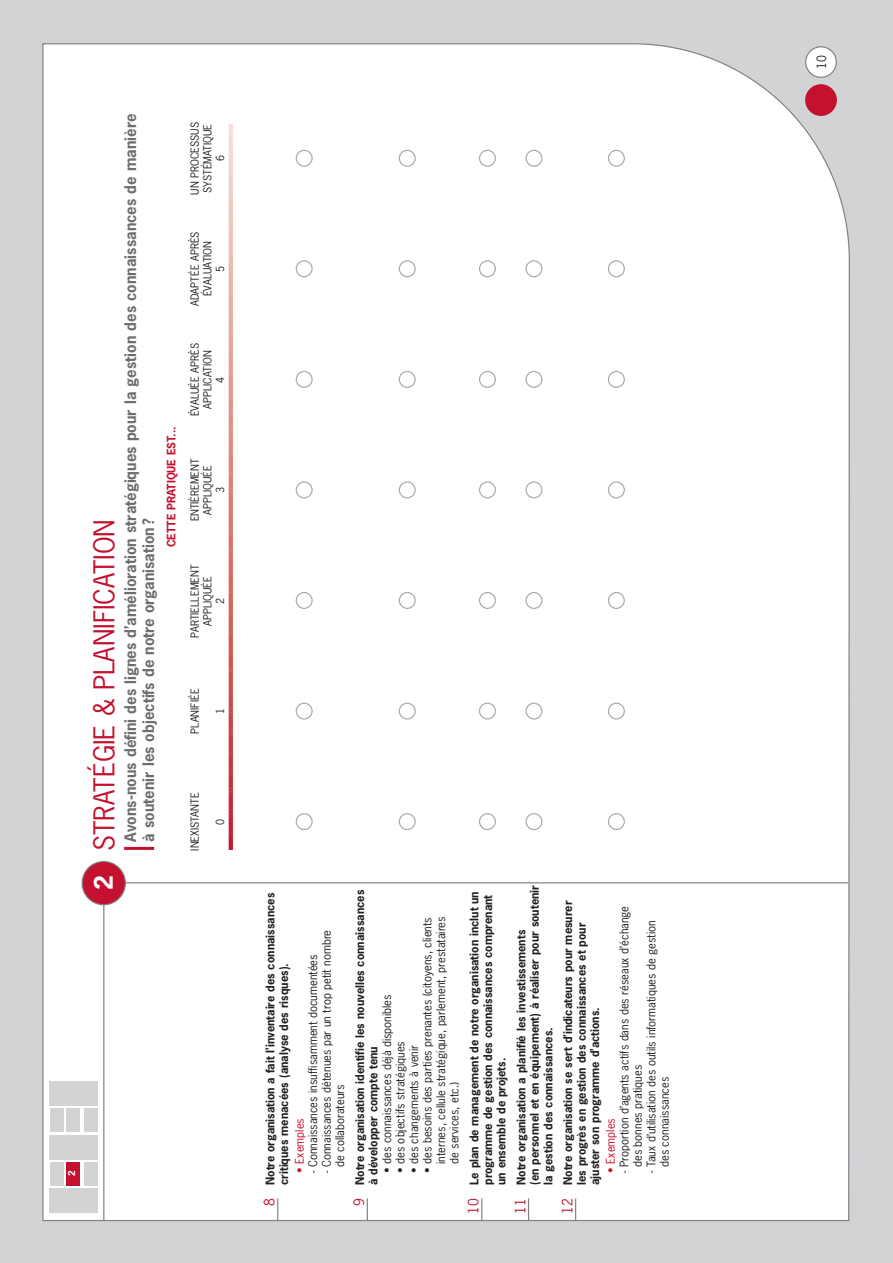
<style>
.page{position:relative;width:893px;height:1263px;background:#fff}
.page>*{position:absolute;margin:0;border:0;box-sizing:border-box;transform-origin:0 0}
.t1{font:27px "News Gothic";color:#c41130}
.t2{font:700 24px "News Gothic";color:#fff}
.t3{font:700 15px/18px "News Gothic";color:#6d6e70}
.t4{font:13.5px "News Gothic";color:#c41130}
.t5{font:12px "News Gothic";color:#231f20}
.t6{font:700 11.25px/13.5px "News Gothic";color:#231f20}
.t7{font:11.25px/13.5px "News Gothic";color:#231f20}
.t8{font:11.25px "News Gothic";color:#c41130}
.t9{font:700 10.95px "News Gothic";color:#c41130}
.t10{font:10.5px/12.6px "News Gothic";color:#231f20;text-align:center}
.t11{font:700 9px "News Gothic";color:#fff}
</style>
<div class="page">
<div style="left:0;top:1px;width:893px;height:1262px;background:#d1d3d4"></div>
<div style="left:42px;top:43px;width:808px;height:1178px;background:#fff"></div>
<svg style="left:296px;top:813px;width:17px;height:17px"></svg>
<svg style="left:296px;top:702px;width:17px;height:18px"></svg>
<svg style="left:296px;top:592px;width:17px;height:17px"></svg>
<svg style="left:296px;top:481px;width:17px;height:17px"></svg>
<svg style="left:296px;top:371px;width:17px;height:17px"></svg>
<svg style="left:296px;top:260px;width:17px;height:17px"></svg>
<svg style="left:296px;top:150px;width:17px;height:17px"></svg>
<svg style="left:399px;top:813px;width:17px;height:17px"></svg>
<svg style="left:399px;top:702px;width:17px;height:18px"></svg>
<svg style="left:399px;top:592px;width:17px;height:17px"></svg>
<svg style="left:399px;top:481px;width:17px;height:17px"></svg>
<svg style="left:399px;top:371px;width:17px;height:17px"></svg>
<svg style="left:399px;top:260px;width:17px;height:17px"></svg>
<svg style="left:399px;top:150px;width:17px;height:17px"></svg>
<svg style="left:479px;top:813px;width:17px;height:17px"></svg>
<svg style="left:479px;top:702px;width:17px;height:18px"></svg>
<svg style="left:479px;top:592px;width:17px;height:17px"></svg>
<svg style="left:479px;top:481px;width:17px;height:17px"></svg>
<svg style="left:479px;top:371px;width:17px;height:17px"></svg>
<svg style="left:479px;top:260px;width:17px;height:17px"></svg>
<svg style="left:479px;top:150px;width:17px;height:17px"></svg>
<svg style="left:525px;top:813px;width:17px;height:17px"></svg>
<svg style="left:525px;top:702px;width:17px;height:18px"></svg>
<svg style="left:525px;top:592px;width:17px;height:17px"></svg>
<svg style="left:525px;top:481px;width:17px;height:17px"></svg>
<svg style="left:525px;top:371px;width:17px;height:17px"></svg>
<svg style="left:525px;top:260px;width:17px;height:17px"></svg>
<svg style="left:525px;top:150px;width:17px;height:17px"></svg>
<svg style="left:608px;top:813px;width:17px;height:17px"></svg>
<svg style="left:608px;top:702px;width:17px;height:18px"></svg>
<svg style="left:608px;top:592px;width:17px;height:17px"></svg>
<svg style="left:608px;top:481px;width:17px;height:17px"></svg>
<svg style="left:608px;top:371px;width:17px;height:17px"></svg>
<svg style="left:608px;top:260px;width:17px;height:17px"></svg>
<svg style="left:608px;top:150px;width:17px;height:17px"></svg>
<div style="left:50px;top:1188px;width:48px;height:25px;background:#d1d3d4"></div>
<div style="left:50px;top:1135px;width:48px;height:24px;background:#d1d3d4"></div>
<div style="left:50px;top:1081px;width:48px;height:25px;background:#d1d3d4"></div>
<div style="left:50px;top:1162px;width:14px;height:23px;background:#d1d3d4"></div>
<div style="left:66px;top:1162px;width:14px;height:23px;background:#c41130"></div>
<div style="left:84px;top:1162px;width:14px;height:23px;background:#d1d3d4"></div>
<div style="left:50px;top:1108px;width:14px;height:24px;background:#d1d3d4"></div>
<div style="left:66px;top:1108px;width:14px;height:24px;background:#d1d3d4"></div>
<div style="left:84px;top:1108px;width:14px;height:24px;background:#d1d3d4"></div>
<svg style="left:229px;top:124px;width:4px;height:727px;background:#dd837d"></svg>
<svg style="left:805px;top:46px;width:32px;height:32px"></svg>
<div style="left:805px;top:84px;width:32px;height:32px;background:#c41130;border-radius:50%"></div>
<hr style="left:103px;top:893px;width:1px;height:328px;background:#808285">
<svg style="left:82px;top:861px;width:44px;height:44px;background:#ca4a61"></svg>
<svg style="left:277px;top:1198px;width:1px;height:23px"></svg>
<svg style="left:367px;top:1198px;width:1px;height:23px"></svg>
<svg style="left:481px;top:1198px;width:1px;height:23px"></svg>
<svg style="left:528px;top:1198px;width:1px;height:23px"></svg>
<svg style="left:575px;top:1198px;width:1px;height:23px"></svg>
<hr style="left:124px;top:847px;width:30px;height:3px;background:#c41130">
<hr style="left:125px;top:882px;width:724px;height:1px;background:#808285">
<h1 class="t1" style="left:94px;top:851px;width:333px;rotate:-90deg">STRATÉGIE &amp; PLANIFICATION</h1>
<h3 class="t3" style="left:123px;top:842px;width:729px;rotate:-90deg">Avons-nous défini des lignes d’amélioration stratégiques pour la gestion des connaissances de manière à soutenir les objectifs de notre organisation ?</h3>
<p class="t9" style="left:167px;top:547px;width:122px;rotate:-90deg">CETTE PRATIQUE EST...</p>
<h2 class="t2" style="left:94px;top:890px;width:16px;rotate:-90deg">2</h2>
<p class="t10" style="left:190px;top:195px;width:74px;rotate:-90deg">UN PROCESSUS<br>SYSTÉMATIQUE<br>6</p>
<p class="t10" style="left:190px;top:306px;width:76px;rotate:-90deg">ADAPTÉE APRÈS<br>ÉVALUATION<br>5</p>
<p class="t10" style="left:190px;top:416px;width:75px;rotate:-90deg">ÉVALUÉE APRÈS<br>APPLICATION<br>4</p>
<p class="t10" style="left:190px;top:521px;width:64px;rotate:-90deg">ENTIÈREMENT<br>APPLIQUÉE<br>3</p>
<p class="t10" style="left:190px;top:638px;width:75px;rotate:-90deg">PARTIELLEMENT<br>APPLIQUÉE<br>2</p>
<p class="t10" style="left:190px;top:734px;width:47px;rotate:-90deg">PLANIFIÉE</p>
<p class="t10" style="left:215px;top:714px;width:8px;rotate:-90deg">1</p>
<p class="t10" style="left:190px;top:850px;width:60px;rotate:-90deg">INEXISTANTE</p>
<p class="t10" style="left:215px;top:824px;width:8px;rotate:-90deg">0</p>
<p class="t11" style="left:68px;top:1176px;width:7px;rotate:-90deg">2</p>
<p class="t6" style="left:265px;top:1185px;width:294px;rotate:-90deg">Notre organisation a fait l’inventaire des connaissances critiques menacées (analyse des risques).</p>
<p class="t7" style="left:321px;top:1167px;width:239px;text-indent:-6px;rotate:-90deg">- Connaissances détenues par un trop petit nombre de collaborateurs</p>
<p class="t7" style="left:307px;top:1173px;width:220px;rotate:-90deg">- Connaissances insuffisamment documentées</p>
<p class="t8" style="left:295px;top:1173px;width:56px;rotate:-90deg">• Exemples</p>
<p class="t6" style="left:354px;top:1185px;width:297px;rotate:-90deg">Notre organisation identifie les nouvelles connaissances à développer compte tenu</p>
<p class="t7" style="left:422px;top:1164px;width:249px;text-align:justify;text-indent:-9px;rotate:-90deg">• des besoins des parties prenantes (citoyens, clients internes, cellule stratégique, parlement, prestataires de services, etc.)</p>
<p class="t7" style="left:381px;top:1173px;width:180px;rotate:-90deg">• des connaissances déjà disponibles</p>
<p class="t7" style="left:395px;top:1173px;width:133px;rotate:-90deg">• des objectifs stratégiques</p>
<p class="t7" style="left:408px;top:1173px;width:130px;rotate:-90deg">• des changements à venir</p>
<p class="t6" style="left:468px;top:1185px;width:295px;rotate:-90deg">Le plan de management de notre organisation inclut un programme de gestion des connaissances comprenant un ensemble de projets.</p>
<p class="t6" style="left:515px;top:1185px;width:301px;rotate:-90deg">Notre organisation a planifié les investissements<br>(en personnel et en équipement) à réaliser pour soutenir la gestion des connaissances.</p>
<p class="t6" style="left:562px;top:1185px;width:286px;rotate:-90deg">Notre organisation se sert d’indicateurs pour mesurer les progrès en gestion des connaissances et pour ajuster son programme d’actions.</p>
<p class="t7" style="left:618px;top:1167px;width:263px;text-indent:-6px;rotate:-90deg">- Proportion d’agents actifs dans des réseaux d’échange des bonnes pratiques</p>
<p class="t7" style="left:645px;top:1167px;width:248px;text-indent:-6px;rotate:-90deg">- Taux d’utilisation des outils informatiques de gestion des connaissances</p>
<p class="t8" style="left:606px;top:1173px;width:56px;rotate:-90deg">• Exemples</p>
<p class="t4" style="left:264px;top:1206px;width:9px;rotate:-90deg">8</p>
<p class="t4" style="left:354px;top:1206px;width:9px;rotate:-90deg">9</p>
<p class="t4" style="left:468px;top:1214px;width:17px;rotate:-90deg">10</p>
<p class="t4" style="left:515px;top:1214px;width:17px;rotate:-90deg">11</p>
<p class="t4" style="left:562px;top:1214px;width:17px;rotate:-90deg">12</p>
<p class="t5" style="left:817px;top:69px;width:15px;rotate:-90deg">10</p>
</div>
